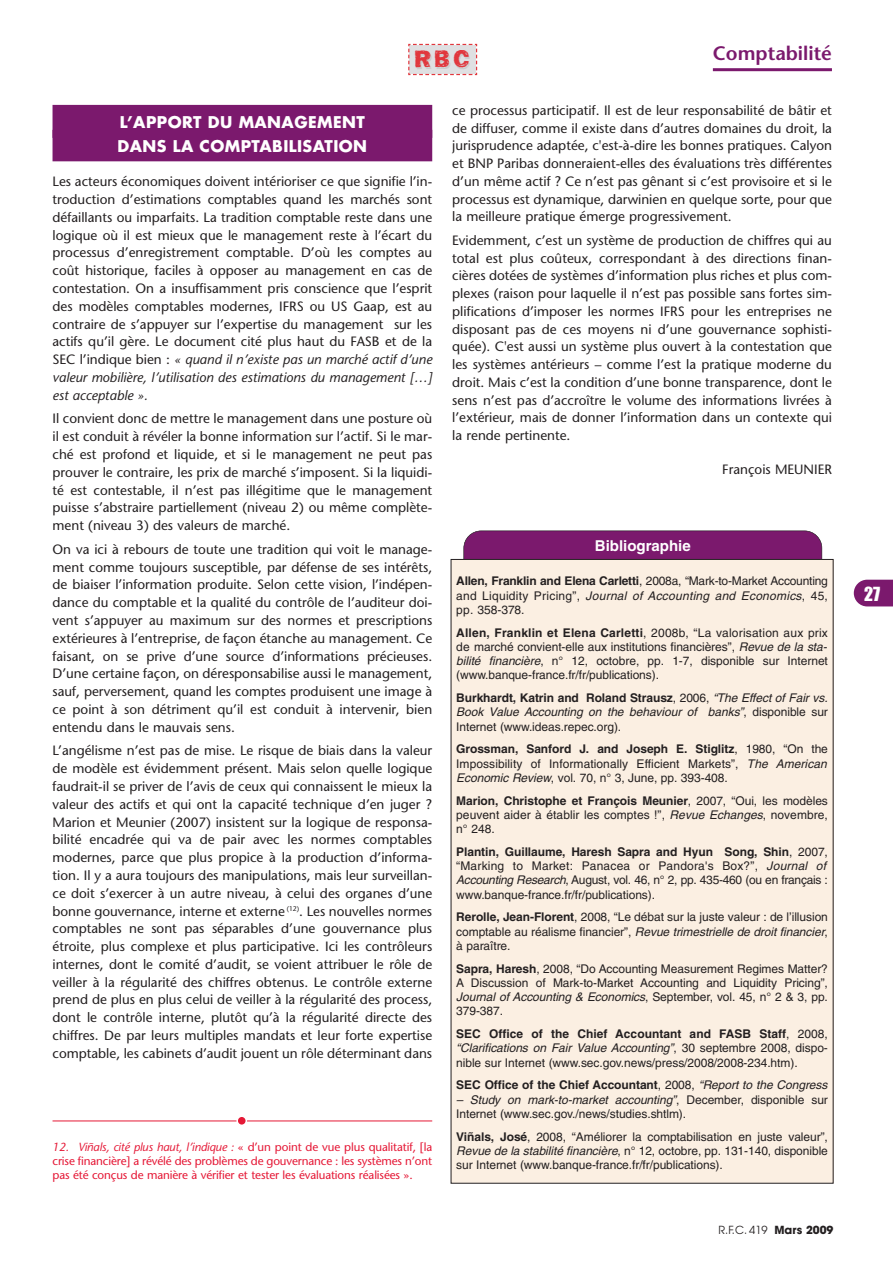
<style>
.page{position:relative;width:893px;height:1263px;background:#fff}
.page>*{position:absolute;margin:0;border:0;box-sizing:border-box;transform-origin:0 0}
.t1{font:24.75px "Frankie";color:#e1373d}
.t2{font:600 19.5px "Stone Sans";color:#7b196d}
.t3{font:18px "Impact";color:#fff}
.t4{font:700 15.75px/23.4px "Futura";letter-spacing:.025em;color:#fff}
.t5{font:700 15px "Helvetica";color:#fff}
.t6{font:13.5px/17.9px "Stone Sans";color:#231f20;text-align:justify}
.t7{font:12px/14.2px "Helvetica";letter-spacing:-.005em;color:#231f20;text-align:justify}
.t8{font:italic 12px/14.2px "Helvetica";color:#231f20}
.t9{font:700 12px "Helvetica";letter-spacing:-.005em;color:#231f20}
.t10{font:11.7px/14.1px "Stone Sans";letter-spacing:-.01em;color:#e51836;text-align:justify}
.t11{font:11.1px "Avant Garde";color:#231f20}
.s1{font-style:italic}
.s2{font-weight:700}
.s3{font-weight:700;font-style:normal}
.s4{font-style:normal}
.s5{font-weight:400}
.s6{font-weight:400;font-style:italic}
</style>
<div class="page">
<svg style="left:854px;top:580px;width:39px;height:26px"></svg>
<hr style="left:713px;top:68px;width:119px;height:3px;background:#7b196d">
<div style="left:53px;top:105px;width:379px;height:33px;background:#7b196d"></div>
<div style="left:53px;top:130px;width:379px;height:31px;background:#7b196d"></div>
<hr style="left:53px;top:1121px;width:379px;height:1px;background:#e51836">
<svg style="left:236px;top:1117px;width:11px;height:8px"></svg>
<div style="left:464px;top:531px;width:358px;height:56px;background:#7b196d;border-radius:17px"></div>
<div style="left:463px;top:530px;width:359px;height:57px;border:1px solid #231f20;border-radius:18px"></div>
<div style="left:451px;top:559px;width:382px;height:624px;background:#fbefe2"></div>
<svg style="left:408px;top:43px;width:70px;height:33px;background:#e2d8da"></svg>
<h2 class="t2" style="left:713px;top:45px;width:121px">Comptabilité</h2>
<p class="t6" style="left:452px;top:103px;width:381px">ce processus participatif. Il est de leur responsabilité de bâtir et de diffuser, comme il existe dans d’autres domaines du droit, la jurisprudence adaptée, c'est-à-dire les bonnes pratiques. Calyon et BNP Paribas donneraient-elles des évaluations très différentes d’un même actif ? Ce n’est pas gênant si c’est provisoire et si le processus est dynamique, darwinien en quelque sorte, pour que la meilleure pratique émerge progressivement.</p>
<p class="t6" style="left:452px;top:233px;width:381px">Evidemment, c’est un système de production de chiffres qui au total est plus coûteux, correspondant à des directions finan&shy;cières dotées de systèmes d’information plus riches et plus com&shy;plexes (raison pour laquelle il n’est pas possible sans fortes sim&shy;plifications d’imposer les normes IFRS pour les entreprises ne disposant pas de ces moyens ni d’une gouvernance sophisti&shy;quée). C'est aussi un système plus ouvert à la contestation que les systèmes antérieurs – comme l’est la pratique moderne du droit. Mais c’est la condition d’une bonne transparence, dont le sens n’est pas d’accroître le volume des informations livrées à l’extérieur, mais de donner l’information dans un contexte qui la rende pertinente.</p>
<p class="t6" style="left:722px;top:462px;width:111px">François MEUNIER</p>
<h1 class="t1" style="left:414px;top:51px;width:57px">RBC</h1>
<p class="t4" style="left:118px;top:112px;width:251px">L’APPORT DU MANAGEMENT<br>DANS LA COMPTABILISATION</p>
<p class="t6" style="left:53px;top:174px;width:381px">Les acteurs économiques doivent intérioriser ce que signifie l’in&shy;troduction d’estimations comptables quand les marchés sont défaillants ou imparfaits. La tradition comptable reste dans une logique où il est mieux que le management reste à l’écart du processus d’enregistrement comptable. D’où les comptes au coût historique, faciles à opposer au management en cas de contestation. On a insuffisamment pris conscience que l’esprit des modèles comptables modernes, IFRS ou US Gaap, est au contraire de s’appuyer sur l’expertise du management sur les actifs qu’il gère. Le document cité plus haut du FASB et de la SEC l’indique bien : <span class="s1">« quand il n’existe pas un marché actif d’une valeur mobilière, l’utilisation des estimations du management […] est acceptable ».</span></p>
<p class="t6" style="left:53px;top:411px;width:381px">Il convient donc de mettre le management dans une posture où il est conduit à révéler la bonne information sur l’actif. Si le mar&shy;ché est profond et liquide, et si le management ne peut pas prouver le contraire, les prix de marché s’imposent. Si la liquidi&shy;té est contestable, il n’est pas illégitime que le management puisse s’abstraire partiellement (niveau 2) ou même complète&shy;ment (niveau 3) des valeurs de marché.</p>
<p class="t6" style="left:53px;top:542px;width:381px">On va ici à rebours de toute une tradition qui voit le manage&shy;ment comme toujours susceptible, par défense de ses intérêts, de biaiser l’information produite. Selon cette vision, l’indépen&shy;dance du comptable et la qualité du contrôle de l’auditeur doi&shy;vent s’appuyer au maximum sur des normes et prescriptions extérieures à l’entreprise, de façon étanche au management. Ce faisant, on se prive d’une source d’informations précieuses.<br>D’une certaine façon, on déresponsabilise aussi le management, sauf, perversement, quand les comptes produisent une image à ce point à son détriment qu’il est conduit à intervenir, bien entendu dans le mauvais sens.</p>
<p class="t6" style="left:53px;top:743px;width:381px">L’angélisme n’est pas de mise. Le risque de biais dans la valeur de modèle est évidemment présent. Mais selon quelle logique faudrait-il se priver de l’avis de ceux qui connaissent le mieux la valeur des actifs et qui ont la capacité technique d’en juger ?<br>Marion et Meunier (2007) insistent sur la logique de responsa&shy;bilité encadrée qui va de pair avec les normes comptables modernes, parce que plus propice à la production d’informa&shy;tion. Il y a aura toujours des manipulations, mais leur surveillan&shy;ce doit s’exercer à un autre niveau, à celui des organes d’une bonne gouvernance, interne et externe <sup>(12)</sup>. Les nouvelles normes comptables ne sont pas séparables d’une gouvernance plus étroite, plus complexe et plus participative. Ici les contrôleurs internes, dont le comité d’audit, se voient attribuer le rôle de veiller à la régularité des chiffres obtenus. Le contrôle externe prend de plus en plus celui de veiller à la régularité des process, dont le contrôle interne, plutôt qu’à la régularité directe des chiffres. De par leurs multiples mandats et leur forte expertise comptable, les cabinets d’audit jouent un rôle déterminant dans</p>
<p class="t5" style="left:595px;top:540px;width:97px">Bibliographie</p>
<p class="t7" style="left:456px;top:575px;width:373px"><span class="s2">Allen, Franklin and Elena Carletti</span>, 2008a, “Mark-to-Market Accounting a n d L i q u i d i ty P r i c i n g ” , <span class="s1">Journal of Accounting and Economics</span>, 4 5 , pp. 358-378.</p>
<p class="t7" style="left:456px;top:626px;width:374px"><span class="s2">Allen, Franklin et Elena Carletti</span>, 2008b, “La valorisation aux prix de marché convient-elle aux institutions financières”, <span class="s1">Revue de la sta&shy;bilité financière</span>, n° 12, octobre, pp. 1-7, disponible sur Internet (www.banque-france.fr/fr/publications).</p>
<p class="t8" style="left:456px;top:692px;width:375px"><span class="s3">Burkhardt, Katrin and Roland Strausz</span><span class="s4">, 2006,</span> “The Effect of Fair vs.<br>Book Value Accounting on the behaviour of banks”<span class="s4">, d i s p o n i b l e s u r<br>Internet (www.ideas.repec.org).</span></p>
<p class="t7" style="left:456px;top:743px;width:374px"><span class="s2">Grossman, Sanford J. and Joseph E. Stiglitz</span>, 1980, “On the Impossibility of Informationally Efficient Markets”, <span class="s1">The American Economic Review</span>, vol. 70, n° 3, June, pp. 393-408.</p>
<p class="t7" style="left:456px;top:794px;width:373px"><span class="s2">Marion, Christophe et François Meunier</span>, 2007, “Oui, les modèles peuvent aider à établir les comptes !”, <span class="s1">Revue Echanges</span>, novembre, n° 248.</p>
<p class="t7" style="left:456px;top:846px;width:374px"><span class="s2">Plantin, Guillaume, Haresh Sapra and Hyun Song, Shin</span>, 2007, “Marking to Market: Panacea or Pandora's Box?”, <span class="s1">Journal of Accounting Research</span>, August, vol. 46, n° 2, pp. 435-460 (ou en français : www.banque-france.fr/fr/publications).</p>
<p class="t7" style="left:456px;top:911px;width:373px"><span class="s2">Rerolle, Jean-Florent</span>, 2008, “Le débat sur la juste valeur : de l’illusion c o m p t a b l e a u r é a l i s m e f i n a n c i e r ” , <span class="s1">Revue trimestrielle de droit financier</span>, à paraître.</p>
<p class="t7" style="left:456px;top:962px;width:373px"><span class="s2">Sapra, Haresh</span>, 2008, “Do Accounting Measurement Regimes Matter?<br>A Discussion of Mark-to-Market Accounting and Liquidity Pricing”, <span class="s1">Journal of Accounting &amp; Economics</span>, S e p t e m b e r, v o l . 4 5 , n ° 2 &amp; 3 , p p .<br>379-387.</p>
<p class="t7" style="left:456px;top:1028px;width:373px"><span class="s2">SEC Office of the Chief Accountant and FASB Staff</span>, 2008, <span class="s1">“Clarifications on Fair Value Accounting”</span>, 3 0 s e p t e m b r e 2 0 0 8 , d i s p o - nible sur Internet (www.sec.gov.news/press/2008/2008-234.htm).</p>
<p class="t9" style="left:456px;top:1081px;width:375px">SEC Office of the Chief Accountant<span class="s5">, 2008,</span> <span class="s6">“Report to the Congress</span></p>
<p class="t7" style="left:456px;top:1093px;width:373px"><span class="s1">– Study on mark-to-market accounting”</span>, D e c e m b e r, d i s p o n i b l e s u r<br>Internet (www.sec.gov./news/studies.shtlm).</p>
<p class="t7" style="left:456px;top:1130px;width:373px"><span class="s2">Viñals, José</span>, 2008, “Améliorer la comptabilisation en juste valeur”, <span class="s1">Revue de la stabilité financière</span>, n° 12, octobre, pp. 131-140, disponible sur Internet (www.banque-france.fr/fr/publications).</p>
<p class="t10" style="left:53px;top:1141px;width:381px"><span class="s1">12. Viñals, cité plus haut, l’indique :</span> « d’un point de vue plus qualitatif, [la crise financière] a révélé des problèmes de gouvernance : les systèmes n’ont pas été conçus de manière à vérifier et tester les évaluations réalisées ».</p>
<p class="t11" style="left:718px;top:1226px;width:116px">R.F.C. 419 <span class="s2">Mars 2009</span></p>
<h3 class="t3" style="left:864px;top:588px;width:18px">27</h3>
</div>
